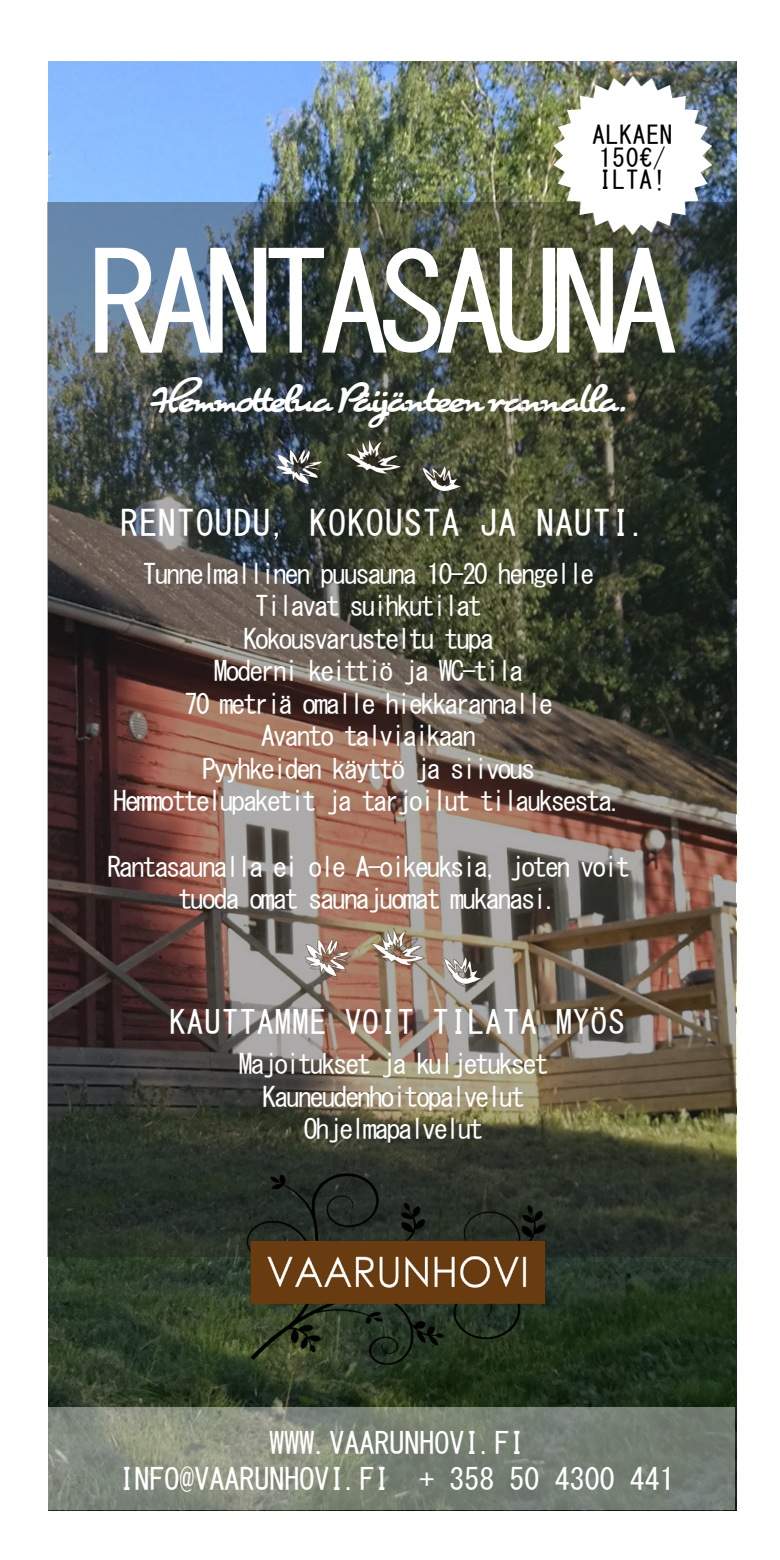
<style>
.page{position:relative;width:780px;height:1560px;background:#fff}
.page>*{position:absolute;margin:0;border:0;box-sizing:border-box;transform-origin:0 0}
.t1{font:137.5px "MS Gothic";letter-spacing:-.08em;color:#fff}
.t2{font:35.25px "MS Gothic";letter-spacing:.04em;color:#fff}
.t3{font:35px "Cuisine OT Pro";letter-spacing:-.04em;color:#fff}
.t4{font:32.5px "MS Gothic";letter-spacing:.04em;color:#fff}
.t5{font:30px "MS Gothic";color:#fff}
.t6{font:27.5px/32.5px "MS Gothic";letter-spacing:-.07em;color:#fff;text-align:center}
.t7{font:25.25px "MS Gothic";letter-spacing:.04em;color:#000}
</style>
<div class="page">
<img style="left:48px;top:61px;width:688px;height:1448px">
<img style="left:47px;top:202px;width:688px;height:1054px">
<svg style="left:48px;top:1407px;width:686px;height:102px;background:#7e8679"></svg>
<img style="left:243px;top:1172px;width:307px;height:192px">
<img style="left:552px;top:76px;width:160px;height:159px">
<img style="left:276px;top:439px;width:186px;height:54px">
<img style="left:305px;top:927px;width:177px;height:59px">
<p class="t7" style="left:592px;top:122px;width:81px">ALKAEN</p>
<p class="t7" style="left:599px;top:145px;width:68px">150€/</p>
<p class="t7" style="left:599px;top:167px;width:68px">ILTA!</p>
<p class="t1" style="left:89px;top:235px;width:590px">RANTASAUNA</p>
<p class="t3" style="left:152px;top:379px;width:476px">Hemmottelua Päijänteen rannalla.</p>
<p class="t2" style="left:120px;top:506px;width:529px">RENTOUDU, KOKOUSTA JA NAUTI.</p>
<p class="t6" style="left:143px;top:557px;width:453px">Tunnelmallinen puusauna 10-20 hengelle</p>
<p class="t6" style="left:255px;top:590px;width:228px">Tilavat suihkutilat</p>
<p class="t6" style="left:243px;top:622px;width:252px">Kokousvarusteltu tupa</p>
<p class="t6" style="left:214px;top:655px;width:311px">Moderni keittiö ja WC-tila</p>
<p class="t6" style="left:184px;top:687px;width:370px">70 metriä omalle hiekkarannalle</p>
<p class="t6" style="left:261px;top:720px;width:216px">Avanto talviaikaan</p>
<p class="t6" style="left:202px;top:752px;width:335px">Pyyhkeiden käyttö ja siivous</p>
<p class="t6" style="left:113px;top:785px;width:512px">Hemmottelupaketit ja tarjoilut tilauksesta.</p>
<p class="t6" style="left:107px;top:850px;width:524px">Rantasaunalla ei ole A-oikeuksia, joten voit tuoda omat saunajuomat mukanasi.</p>
<p class="t4" style="left:169px;top:1005px;width:456px">KAUTTAMME VOIT TILATA MYÖS</p>
<p class="t6" style="left:239px;top:1047px;width:311px">Majoitukset ja kuljetukset</p>
<p class="t6" style="left:262px;top:1080px;width:264px">Kauneudenhoitopalvelut</p>
<p class="t6" style="left:304px;top:1112px;width:181px">Ohjelmapalvelut</p>
<p class="t5" style="left:269px;top:1427px;width:257px">WWW.VAARUNHOVI.FI</p>
<p class="t5" style="left:119px;top:1463px;width:557px">INFO@VAARUNHOVI.FI + 358 50 4300 441</p>
</div>
